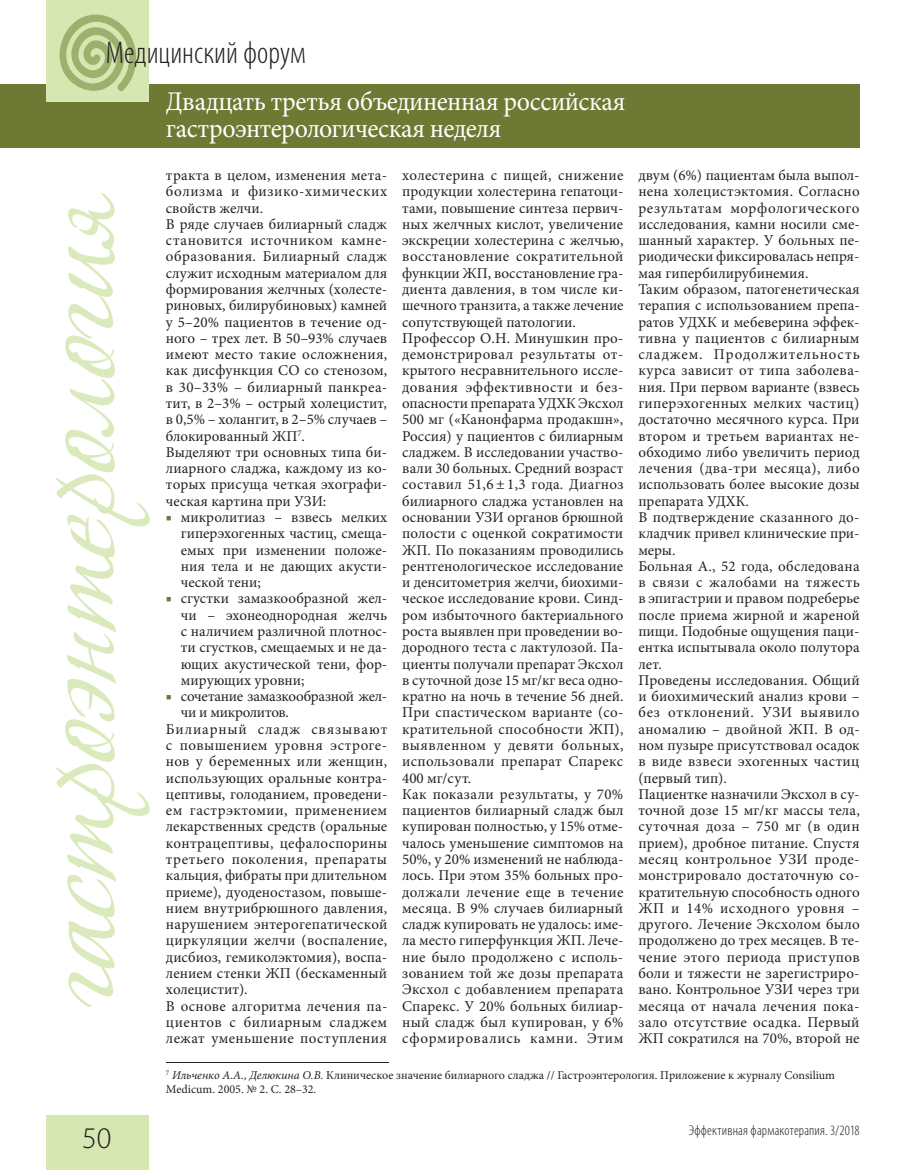
<style>
.page{position:relative;width:915px;height:1170px;background:#fff}
.page>*{position:absolute;margin:0;border:0;box-sizing:border-box;transform-origin:0 0}
.t1{font:300 condensed 31.5px "Myriad Pro";color:#231f20}
.t2{font:300 30px "Myriad Pro";color:#231f20}
.t3{font:27px/27px "Minion Pro";letter-spacing:-.02em;color:#fff;scale:.96 1}
.t4{font:15px/16.2px "Minion Pro";letter-spacing:.01em;color:#231f20}
.t5{font:15px "Minion Pro";letter-spacing:.03em;color:#231f20}
.t6{font:15px "Minion Pro";letter-spacing:-.02em;color:#231f20}
.t7{font:15px "Minion Pro";letter-spacing:.035em;color:#231f20}
.t8{font:15px "Minion Pro";letter-spacing:.06em;color:#231f20}
.t9{font:300 condensed 14.25px "Myriad Pro";letter-spacing:.015em;color:#231f20}
.t10{font:12px/13.5px "Minion Pro";color:#231f20}
.s1{color:#6e7a33}
.s2{font-style:italic}
</style>
<div class="page">
<div style="left:47px;top:1114px;width:102px;height:55px;background:#d7e7b1"></div>
<svg style="left:56px;top:193px;width:94px;height:814px"></svg>
<div style="left:0;top:84px;width:859px;height:63px;background:#6e7a33"></div>
<div style="left:47px;top:0;width:102px;height:102px;background:#d7e7b1"></div>
<svg style="left:59px;top:15px;width:78px;height:76px"></svg>
<hr style="left:166px;top:1061px;width:222px;height:1px;background:#231f20">
<h1 class="t1" style="left:106px;top:34px;width:201px">Медицинский форум</h1>
<h3 class="t3" style="left:166px;top:88px;width:480px">Двадцать третья объединенная российская гастроэнтерологическая неделя</h3>
<p class="t4" style="left:166px;top:167px;width:223px">тракта в целом, изменения мета&shy;болизма и физико-химических свойств желчи.<br>В ряде случаев билиарный сладж становится источником камне&shy;образования. Билиарный сладж служит исходным материалом для формирования желчных (холесте&shy;риновых, билирубиновых) камней у 5–20% пациентов в течение од&shy;ного – трех лет. В 50–93% случаев имеют место такие осложнения, как дисфункция СО со стенозом, в 30–33% – билиарный панкреа&shy;тит, в 2–3% – острый холецистит, в 0,5% – холангит, в 2–5% случаев – блокированный ЖП<sup>7</sup>.<br>Выделяют три основных типа би&shy;лиарного сладжа, каждому из ко&shy;торых присуща четкая эхографи&shy;ческая картина при УЗИ:</p>
<p class="t4" style="left:181px;top:509px;width:208px;text-align:justify;text-indent:-15px"><span class="s1">■</span> микролитиаз – взвесь мелких гиперэхогенных частиц, смеща&shy;емых при изменении положе&shy;ния тела и не дающих акусти&shy;ческой тени;</p>
<p class="t4" style="left:181px;top:590px;width:208px;text-align:justify;text-indent:-15px"><span class="s1">■</span> сгустки замазкообразной жел&shy;чи – эхонеоднородная желчь с наличием различной плотнос&shy;ти сгустков, смещаемых и не да&shy;ющих акустической тени, фор&shy;мирующих уровни;</p>
<p class="t6" style="left:166px;top:686px;width:223px"><span class="s1">■</span> сочетание замазкообразной жел-</p>
<p class="t6" style="left:181px;top:702px;width:109px">чи и микролитов.</p>
<p class="t8" style="left:166px;top:718px;width:223px">Билиарный сладж связывают</p>
<p class="t5" style="left:166px;top:735px;width:223px">с повышением уровня эстроге-</p>
<p class="t4" style="left:166px;top:753px;width:223px">нов у беременных или женщин,</p>
<p class="t4" style="left:166px;top:769px;width:223px">использующих оральные контра-</p>
<p class="t4" style="left:166px;top:786px;width:223px">цептивы, голоданием, проведени-</p>
<p class="t5" style="left:166px;top:800px;width:223px">ем гастрэктомии, применением</p>
<p class="t4" style="left:166px;top:818px;width:223px">лекарственных средств (оральные</p>
<p class="t4" style="left:166px;top:834px;width:223px">контрацептивы, цефалоспорины</p>
<p class="t5" style="left:166px;top:849px;width:222px">третьего поколения, препараты</p>
<p class="t4" style="left:166px;top:867px;width:223px">кальция, фибраты при длительном</p>
<p class="t4" style="left:166px;top:883px;width:222px">приеме), дуоденостазом, повыше-</p>
<p class="t4" style="left:166px;top:899px;width:223px">нием внутрибрюшного давления,</p>
<p class="t4" style="left:166px;top:916px;width:223px">нарушением энтерогепатической</p>
<p class="t4" style="left:166px;top:932px;width:222px">циркуляции желчи (воспаление,</p>
<p class="t4" style="left:166px;top:948px;width:222px">дисбиоз, гемиколэктомия), воспа-</p>
<p class="t4" style="left:166px;top:965px;width:222px">лением стенки ЖП (бескаменный</p>
<p class="t4" style="left:166px;top:981px;width:83px">холецистит).</p>
<p class="t4" style="left:166px;top:997px;width:223px">В основе алгоритма лечения па-</p>
<p class="t7" style="left:166px;top:1011px;width:223px">циентов с билиарным сладжем</p>
<p class="t4" style="left:166px;top:1030px;width:222px">лежат уменьшение поступления</p>
<p class="t4" style="left:402px;top:167px;width:223px">холестерина с пищей, снижение продукции холестерина гепатоци&shy;тами, повышение синтеза первич&shy;ных желчных кислот, увеличение экскреции холестерина с желчью, восстановление сократительной функции ЖП, восстановление гра&shy;диента давления, в том числе ки&shy;шечного транзита, а также лечение сопутствующей патологии.<br>Профессор О.Н. Минушкин про&shy;демонстрировал результаты от&shy;крытого несравнительного иссле&shy;дования эффективности и без&shy;опасности препарата УДХК Эксхол<br>500 мг («Канонфарма продакшн»,<br>Россия) у пациентов с билиарным сладжем. В исследовании участво&shy;вали 30 больных. Средний возраст составил 51,6 ± 1,3 года. Диагноз билиарного сладжа установлен на основании УЗИ органов брюшной полости с оценкой сократимости<br>ЖП. По показаниям проводились рентгенологическое исследование и денситометрия желчи, биохими&shy;ческое исследование крови. Синд&shy;ром избыточного бактериального роста выявлен при проведении во&shy;дородного теста с лактулозой. Па&shy;циенты получали препарат Эксхол в суточной дозе 15 мг/кг веса одно&shy;кратно на ночь в течение 56 дней.<br>При спастическом варианте (со&shy;кратительной способности ЖП), выявленном у девяти больных, использовали препарат Спарекс<br>400 мг/сут.<br>Как показали результаты, у 70% пациентов билиарный сладж был купирован полностью, у 15% отме&shy;чалось уменьшение симптомов на<br>50%, у 20% изменений не наблюда&shy;лось. При этом 35% больных про&shy;должали лечение еще в течение месяца. В 9% случаев билиарный сладж купировать не удалось: име&shy;ла место гиперфункция ЖП. Лече&shy;ние было продолжено с исполь&shy;зованием той же дозы препарата<br>Эксхол с добавлением препарата<br>Спарекс. У 20% больных билиар&shy;ный сладж был купирован, у 6% сформировались камни. Этим</p>
<p class="t4" style="left:638px;top:167px;width:223px">двум (6%) пациентам была выпол&shy;нена холецистэктомия. Согласно результатам морфологического исследования, камни носили сме&shy;шанный характер. У больных пе&shy;риодически фиксировалась непря&shy;мая гипербилирубинемия.<br>Таким образом, патогенетическая терапия с использованием препа&shy;ратов УДХК и мебеверина эффек&shy;тивна у пациентов с билиарным сладжем. Продолжительность курса зависит от типа заболева&shy;ния. При первом варианте (взвесь гиперэхогенных мелких частиц) достаточно месячного курса. При втором и третьем вариантах не&shy;обходимо либо увеличить период лечения (два-три месяца), либо использовать более высокие дозы препарата УДХК.<br>В подтверждение сказанного до&shy;кладчик привел клинические при&shy;меры.<br>Больная А., 52 года, обследована в связи с жалобами на тяжесть в эпигастрии и правом подреберье после приема жирной и жареной пищи. Подобные ощущения паци&shy;ентка испытывала около полутора лет.<br>Проведены исследования. Общий и биохимический анализ крови – без отклонений. УЗИ выявило аномалию – двойной ЖП. В од&shy;ном пузыре присутствовал осадок в виде взвеси эхогенных частиц (первый тип).<br>Пациентке назначили Эксхол в су&shy;точной дозе 15 мг/кг массы тела, суточная доза – 750 мг (в один прием), дробное питание. Спустя месяц контрольное УЗИ проде&shy;монстрировало достаточную со&shy;кратительную способность одного<br>ЖП и 14% исходного уровня – другого. Лечение Эксхолом было продолжено до трех месяцев. В те&shy;чение этого периода приступов боли и тяжести не зарегистриро&shy;вано. Контрольное УЗИ через три месяца от начала лечения пока&shy;зало отсутствие осадка. Первый<br>ЖП сократился на 70%, второй не</p>
<h2 class="t2" style="left:82px;top:1119px;width:31px">50</h2>
<p class="t10" style="left:166px;top:1068px;width:670px"><sup>7</sup> <span class="s2">Ильченко А.А., Делюкина О.В.</span> Клиническое значение билиарного сладжа // Гастроэнтерология. Приложение к журналу Consilium<br>Medicum. 2005. № 2. С. 28–32.</p>
<p class="t9" style="left:688px;top:1121px;width:172px">Эффективная фармакотерапия. 3/2018</p>
</div>
